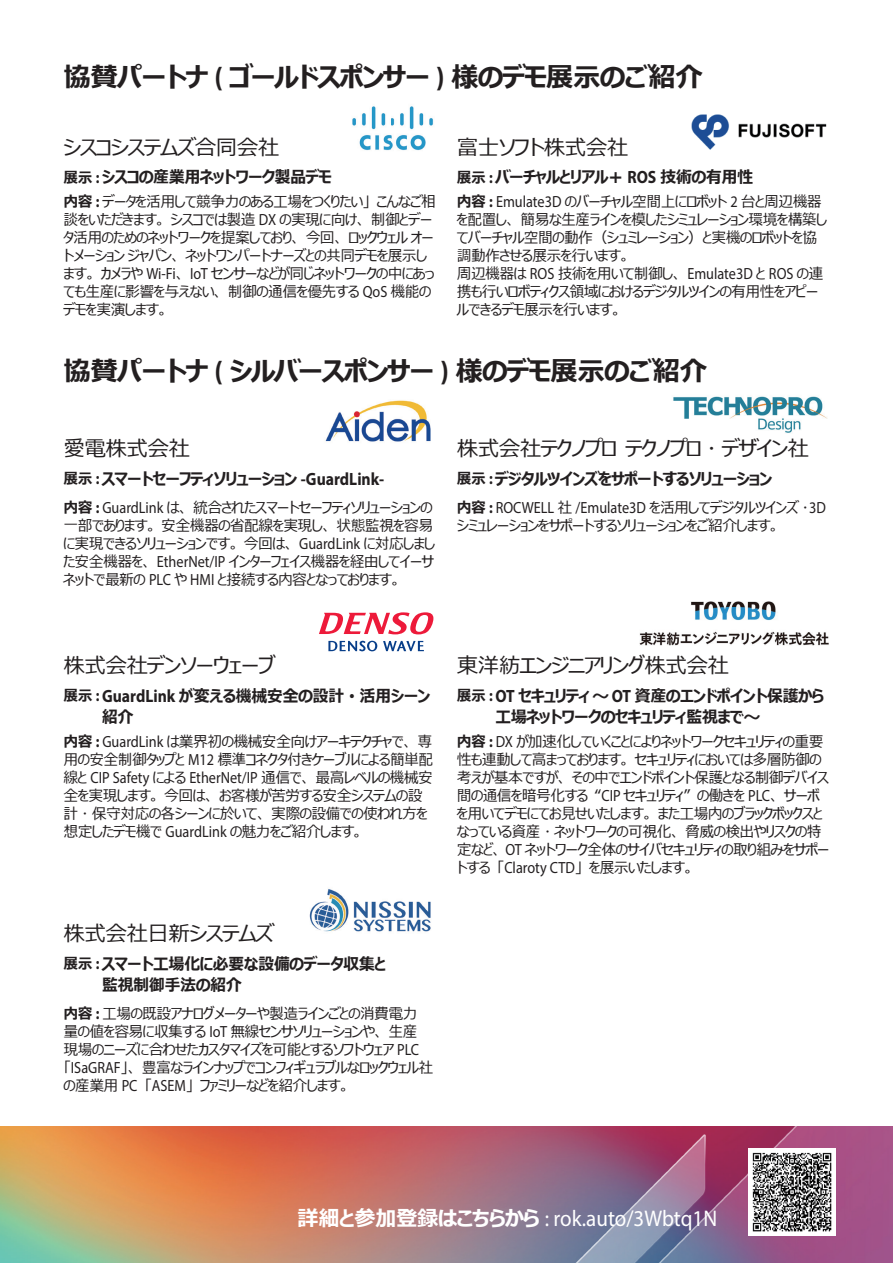
<style>
.page{position:relative;width:893px;height:1263px;background:#fff}
.page>*{position:absolute;margin:0;border:0;box-sizing:border-box;transform-origin:0 0}
.t1{font:700 27px "Meiryo UI";letter-spacing:-.07em;color:#231f20}
.t2{font:22.65px "Myriad Pro";color:#fff;scale:.93 1}
.t3{font:21px "Meiryo UI";letter-spacing:-.06em;color:#231f20}
.t4{font:21px "Meiryo UI";letter-spacing:-.06em;color:#231f20;scale:1.1 1}
.t5{font:21px "Meiryo UI";letter-spacing:-.02em;color:#231f20}
.t6{font:21px "Meiryo UI";letter-spacing:-.015em;color:#231f20}
.t7{font:700 16.5px/21px "Meiryo UI";letter-spacing:-.065em;color:#231f20;scale:1.05 1}
.t8{font:700 16.5px/21px "Meiryo UI";letter-spacing:-.035em;color:#231f20;scale:1.05 1}
.t9{font:700 16.5px/21px "Meiryo UI";letter-spacing:-.04em;color:#231f20;scale:1.05 1}
.t10{font:16.2px "Myriad Pro";color:#231f20;scale:.88 1}
.t11{font:15px/18px "Meiryo UI";letter-spacing:-.06em;color:#231f20;scale:1.05 1}
.t12{font:15px/18px "Meiryo UI";letter-spacing:-.06em;color:#231f20;scale:.95 1}
.t13{font:15px/18px "Meiryo UI";letter-spacing:-.04em;color:#231f20;scale:.95 1}
.t14{font:15px/18px "Meiryo UI";letter-spacing:-.04em;color:#231f20;scale:1.05 1}
.s1{font-family:"Myriad Pro";font-size:29.1px}
.s2{font-size:15px}
.s3{font-family:"Myriad Pro";font-size:16.2px}
.s4{font-weight:700}
.s5{font-family:"Myriad Pro";font-weight:700;font-size:16.2px}
.s6{font-family:"Myriad Pro";font-size:17.85px}
.s7{font-family:"Meiryo UI";font-weight:700;font-size:15px}
.s8{font-family:"Meiryo UI";font-size:15px}
.s9{font-family:"Meiryo UI";font-weight:700;font-size:21px}
</style>
<div class="page">
<img style="left:0;top:1127px;width:893px;height:136px">
<img style="left:748px;top:1148px;width:87px;height:87px">
<img style="left:673px;top:396px;width:155px;height:37px">
<img style="left:309px;top:889px;width:122px;height:43px">
<img style="left:691px;top:114px;width:136px;height:36px">
<img style="left:352px;top:106px;width:82px;height:45px">
<img style="left:325px;top:400px;width:106px;height:42px">
<img style="left:639px;top:602px;width:190px;height:43px">
<svg style="left:319px;top:612px;width:114px;height:22px"></svg>
<svg style="left:328px;top:641px;width:49px;height:10px"></svg>
<svg style="left:383px;top:641px;width:41px;height:10px"></svg>
<h1 class="t1" style="left:64px;top:59px;width:640px">協賛パートナ <span class="s1">(</span> ゴールドスポンサー <span class="s1">)</span> 様のデモ展示のご紹介</h1>
<h3 class="t4" style="left:63px;top:132px;width:198px">シスコシステムズ合同会社</h3>
<p class="t7" style="left:64px;top:167px;width:257px"><span class="s2">展示</span> <span class="s3">:</span> シスコの産業用ネットワーク製品デモ</p>
<p class="t11" style="left:63px;top:193px;width:356px"><span class="s4">内容</span> <span class="s5">:</span> データを活用して競争力のある工場をつくりたい」こんなご相談をいただきます。シスコでは製造 <span class="s3">DX</span> の実現に向け、制御とデータ活用のためのネットワークを提案しており、今回、ロックウェルオートメーションジャパン、ネットワンパートナーズとの共同デモを展示します。カメラや <span class="s3">Wi-Fi</span>、 <span class="s3">IoT</span> センサーなどが同じネットワークの中にあっても生産に影響を与えない、制御の通信を優先する <span class="s3">QoS</span> 機能のデモを実演します。</p>
<h3 class="t6" style="left:457px;top:132px;width:172px">富士ソフト株式会社</h3>
<p class="t7" style="left:457px;top:167px;width:283px"><span class="s2">展示</span> <span class="s3">:</span> バーチャルとリアル＋ <span class="s6">ROS</span> 技術の有用性</p>
<p class="t11" style="left:456px;top:193px;width:355px"><span class="s4">内容</span> <span class="s5">:</span> <span class="s3">Emulate3D</span> のバーチャル空間上にロボット <span class="s3">2</span> 台と周辺機器を配置し、簡易な生産ラインを模したシミュレーション環境を構築してバーチャル空間の動作（シュミレーション）と実機のロボットを協調動作させる展示を行います。<br>周辺機器は <span class="s3">ROS</span> 技術を用いて制御し、 <span class="s3">Emulate3D</span> と <span class="s3">ROS</span> の連携も行いロボティクス領域におけるデジタルツインの有用性をアピールできるデモ展示を行います。</p>
<h1 class="t1" style="left:64px;top:352px;width:645px">協賛パートナ <span class="s1">(</span> シルバースポンサー <span class="s1">)</span> 様のデモ展示のご紹介</h1>
<h3 class="t3" style="left:64px;top:434px;width:127px">愛電株式会社</h3>
<p class="t7" style="left:64px;top:469px;width:307px"><span class="s2">展示</span> <span class="s3">:</span> スマートセーフティソリューション <span class="s6">-GuardLink-</span></p>
<p class="t11" style="left:63px;top:499px;width:356px"><span class="s4">内容</span> <span class="s5">:</span> <span class="s3">GuardLink</span> は、統合されたスマートセーフティソリューションの一部であります。安全機器の省配線を実現し、状態監視を容易に実現できるソリューションです。今回は、 <span class="s3">GuardLink</span> に対応しました安全機器を、 <span class="s3">EtherNet/IP</span> インターフェイス機器を経由してイーサネットで最新の <span class="s3">PLC</span> や <span class="s3">HMI</span> と接続する内容となっております。</p>
<h3 class="t3" style="left:457px;top:434px;width:353px">株式会社テクノプロ テクノプロ･デザイン社</h3>
<p class="t7" style="left:457px;top:469px;width:302px"><span class="s2">展示</span> <span class="s3">:</span> デジタルツインズをサポートするソリューション</p>
<p class="t10" style="left:457px;top:498px;width:420px"><span class="s7">内容</span> <span class="s4">:</span> ROCWELL <span class="s8">社</span> /Emulate3D <span class="s8">を活用してデジタルツインズ･</span>3D</p>
<p class="t11" style="left:457px;top:517px;width:310px">シミュレーションをサポートするソリューションをご紹介します。</p>
<h3 class="t3" style="left:64px;top:651px;width:213px">株式会社デンソーウェーブ</h3>
<p class="t9" style="left:102px;top:686px;width:314px;text-indent:-38px"><span class="s2">展示</span> <span class="s3">:</span> <span class="s6">GuardLink</span> が変える機械安全の設計･活用シーン紹介</p>
<p class="t14" style="left:64px;top:733px;width:353px"><span class="s4">内容</span> <span class="s5">:</span> <span class="s3">GuardLink</span> は業界初の機械安全向けアーキテクチャで、専用の安全制御タップと <span class="s3">M12</span> 標準コネクタ付きケーブルによる簡単配</p>
<p class="t10" style="left:64px;top:767px;width:421px"><span class="s8">線と</span> CIP Safety <span class="s8">による</span> EtherNet/IP <span class="s8">通信で、最高レベルの機械安</span></p>
<p class="t13" style="left:64px;top:787px;width:385px">全を実現します。今回は、お客様が苦労する安全システムの設計･保守対応の各シーンに於いて、実際の設備での使われ方を想定したデモ機で <span class="s3">GuardLink</span> の魅力をご紹介します。</p>
<h3 class="t5" style="left:64px;top:919px;width:212px">株式会社日新システムズ</h3>
<p class="t8" style="left:102px;top:954px;width:272px;text-indent:-38px"><span class="s2">展示</span> <span class="s3">:</span> スマート工場化に必要な設備のデータ収集と監視制御手法の紹介</p>
<p class="t12" style="left:63px;top:1005px;width:391px"><span class="s4">内容</span> <span class="s5">:</span> 工場の既設アナログメーターや製造ラインごとの消費電力量の値を容易に収集する <span class="s3">IoT</span> 無線センサソリューションや、生産現場のニーズに合わせたカスタマイズを可能とするソフトウェア <span class="s3">PLC</span>「<span class="s3">ISaGRAF</span>」、豊富なラインナップでコンフィギュラブルなロックウェル社の産業用 <span class="s3">PC</span> 「<span class="s3">ASEM</span>」ファミリーなどを紹介します。</p>
<h3 class="t3" style="left:457px;top:651px;width:273px">東洋紡エンジニアリング株式会社</h3>
<p class="t7" style="left:495px;top:686px;width:315px;text-indent:-38px"><span class="s2">展示</span> <span class="s3">:</span> <span class="s6">OT</span> セキュリティ～ <span class="s6">OT</span> 資産のエンドポイント保護から工場ネットワークのセキュリティ監視まで～</p>
<p class="t11" style="left:456px;top:733px;width:357px"><span class="s4">内容</span> <span class="s5">:</span> <span class="s3">DX</span> が加速化していくことによりネットワークセキュリティの重要性も連動して高まっております。セキュリティにおいては多層防御の考えが基本ですが、その中でエンドポイント保護となる制御デバイス間の通信を暗号化する “<span class="s3">CIP</span> セキュリティ” の働きを <span class="s3">PLC</span>、サーボを用いてデモにてお見せいたします。また工場内のブラックボックスとなっている資産･ネットワークの可視化、脅威の検出やリスクの特定など、 <span class="s3">OT</span> ネットワーク全体のサイバセキュリティの取り組みをサポートする「<span class="s3">Claroty CTD</span>」を展示いたします。</p>
<h2 class="t2" style="left:298px;top:1204px;width:453px"><span class="s9">詳細と参加登録はこちらから</span> : rok.auto/3Wbtq1N</h2>
</div>
